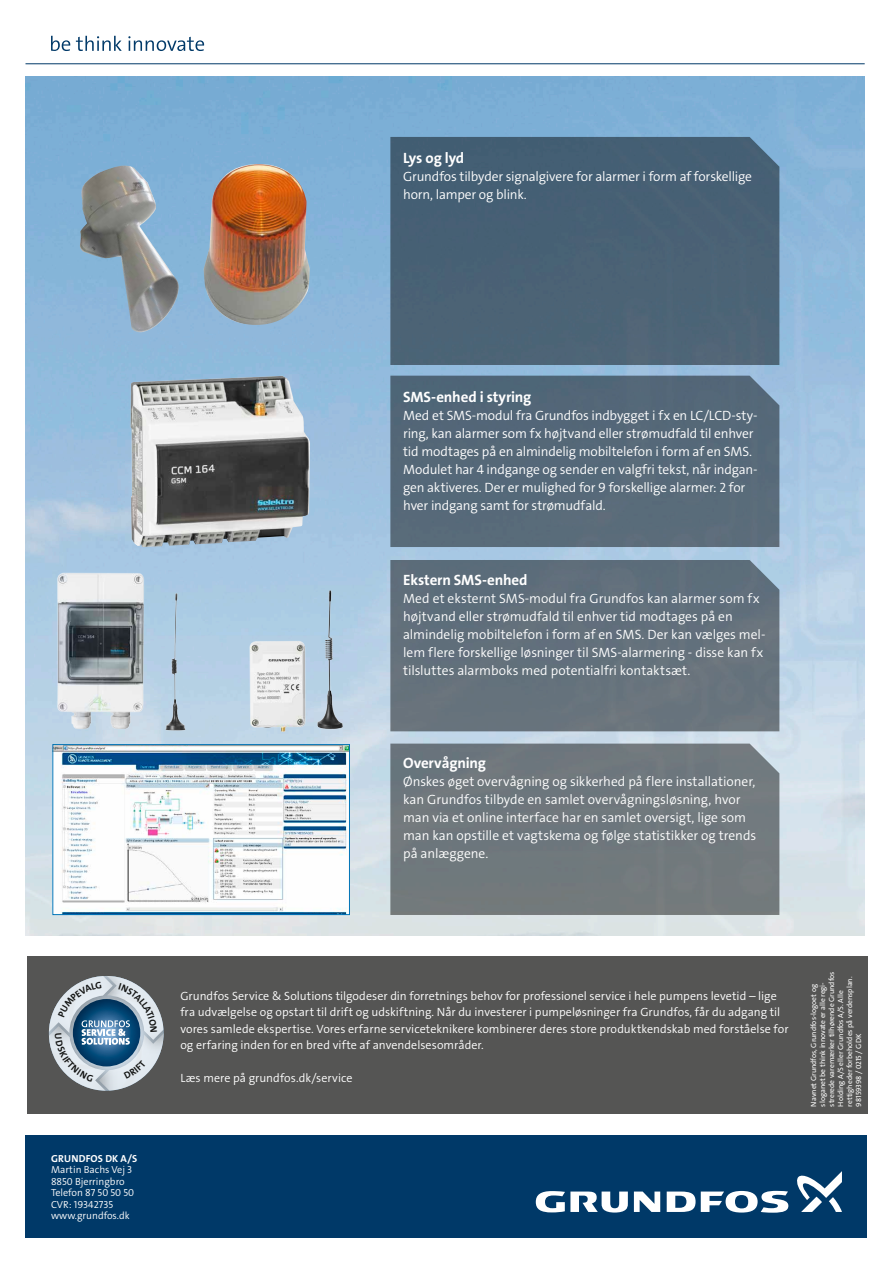
<style>
.page{position:relative;width:893px;height:1263px;background:#fff}
.page>*{position:absolute;margin:0;border:0;box-sizing:border-box;transform-origin:0 0}
.t1{font:15px "Grundfos The Sans V2 OT 7 B";letter-spacing:-.01em;color:#fff}
.t2{font:13.5px/18px "Grundfos The Sans V2 OT 4 SL";letter-spacing:-.01em;color:#fff}
.t3{font:12px/16.5px "Grundfos The Sans V2 OT 4 SL";letter-spacing:.005em;color:#fff}
.t4{font:10.2px/11.6px "Grundfos The Sans V2 OT 4 SL";color:#fff}
.t5{font:10.2px "Grundfos The Sans V2 OT 7 B";letter-spacing:.015em;color:#fff}
.t6{font:7.5px/9px "Grundfos The Sans V2 OT 5 R";color:#fff}
.t7{font:3.9px "Grundfos The Sans V2 OT 6 SB";color:#fff}
</style>
<div class="page">
<img style="left:26px;top:76px;width:839px;height:859px">
<div style="left:27px;top:957px;width:840px;height:157px;background:#555554"></div>
<div style="left:390px;top:376px;width:389px;height:171px;background:#556979"></div>
<div style="left:390px;top:137px;width:389px;height:228px;background:#4a6175"></div>
<svg style="left:390px;top:560px;width:389px;height:171px;background:#63717c"></svg>
<div style="left:390px;top:744px;width:389px;height:171px;background:#70797d"></div>
<hr style="left:143px;top:432px;width:655px;height:3px;background:#fff">
<img style="left:204px;top:164px;width:106px;height:161px">
<img style="left:80px;top:166px;width:99px;height:167px">
<img style="left:54px;top:746px;width:294px;height:167px">
<div style="left:52px;top:744px;width:298px;height:171px;border:1px solid #0074b7"></div>
<img style="left:131px;top:376px;width:179px;height:171px">
<img style="left:25px;top:556px;width:222px;height:179px">
<img style="left:242px;top:586px;width:108px;height:151px">
<div style="left:26px;top:1135px;width:841px;height:102px;background:#003968"></div>
<svg style="left:634px;top:1191px;width:26px;height:21px"></svg>
<svg style="left:536px;top:1191px;width:92px;height:21px"></svg>
<svg style="left:667px;top:1191px;width:121px;height:22px"></svg>
<svg style="left:797px;top:1171px;width:45px;height:41px"></svg>
<hr style="left:26px;top:63px;width:839px;height:1px;background:#003968">
<svg style="left:51px;top:36px;width:19px;height:15px"></svg>
<svg style="left:76px;top:36px;width:46px;height:15px"></svg>
<svg style="left:128px;top:36px;width:76px;height:15px"></svg>
<svg style="left:49px;top:976px;width:115px;height:115px"></svg>
<p class="t1" style="left:403px;top:148px;width:63px">Lys og lyd</p>
<p class="t2" style="left:403px;top:167px;width:350px">Grundfos tilbyder signalgivere for alarmer i form af forskellige horn, lamper og blink.</p>
<p class="t1" style="left:403px;top:387px;width:130px">SMS-enhed i styring</p>
<p class="t2" style="left:403px;top:406px;width:356px">Med et SMS-modul fra Grundfos indbygget i fx en LC/LCD-sty&shy;ring, kan alarmer som fx højtvand eller strømudfald til enhver tid modtages på en almindelig mobiltelefon i form af en SMS.<br>Modulet har 4 indgange og sender en valgfri tekst, når indgan&shy;gen aktiveres. Der er mulighed for 9 forskellige alarmer: 2 for hver indgang samt for strømudfald.</p>
<p class="t1" style="left:403px;top:570px;width:126px">Ekstern SMS-enhed</p>
<p class="t2" style="left:403px;top:589px;width:364px">Med et eksternt SMS-modul fra Grundfos kan alarmer som fx højtvand eller strømudfald til enhver tid modtages på en almindelig mobiltelefon i form af en SMS. Der kan vælges mel&shy;lem flere forskellige løsninger til SMS-alarmering - disse kan fx tilsluttes alarmboks med potentialfri kontaktsæt.</p>
<p class="t1" style="left:403px;top:753px;width:84px">Overvågning</p>
<p class="t2" style="left:403px;top:773px;width:355px">Ønskes øget overvågning og sikkerhed på flere installationer, kan Grundfos tilbyde en samlet overvågningsløsning, hvor man via et online interface har en samlet oversigt, lige som man kan opstille et vagtskema og følge statistikker og trends på anlæggene.</p>
<p class="t5" style="left:51px;top:1152px;width:88px">GRUNDFOS DK A/S</p>
<p class="t4" style="left:51px;top:1164px;width:85px">Martin Bachs Vej 3<br>8850 Bjerringbro<br>Telefon 87 50 50 50<br>CVR: 19342735 www.grundfos.dk</p>
<p class="t3" style="left:180px;top:987px;width:610px">Grundfos Service &amp; Solutions tilgodeser din forretnings behov for professionel service i hele pumpens levetid – lige fra udvælgelse og opstart til drift og udskiftning. Når du investerer i pumpeløsninger fra Grundfos, får du adgang til vores samlede ekspertise. Vores erfarne serviceteknikere kombinerer deres store produktkendskab med forståelse for og erfaring inden for en bred vifte af anvendelsesområder.</p>
<p class="t3" style="left:180px;top:1070px;width:174px">Læs mere på grundfos.dk/service</p>
<p class="t7" style="left:194px;top:1031px;width:4px;rotate:90deg">p</p>
<p class="t6" style="left:809px;top:1106px;width:136px;rotate:-90deg">Navnet Grundfos, Grundfos-logoet og sloganet be think innovate er alle regi&shy;strerede varemærker tilhørende Grundfos Holding A/S eller Grundfos A/S. Alle rettigheder forbeholdes på verdensplan.<br>98159398 / 0215 / GDK</p>
</div>
